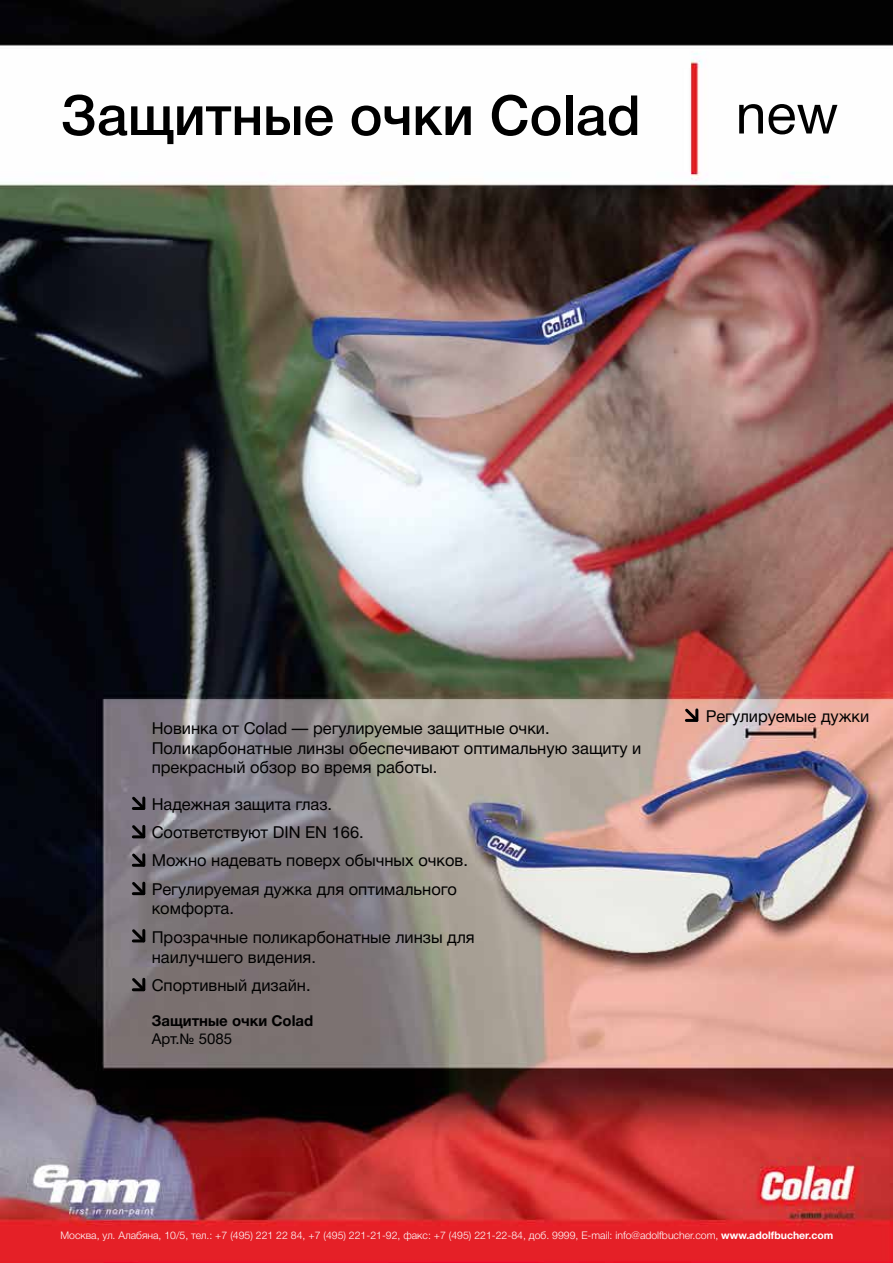
<style>
.page{position:relative;width:893px;height:1263px;background:#fff}
.page>*{position:absolute;margin:0;border:0;box-sizing:border-box;transform-origin:0 0}
.t1{font:500 55.5px "Helvetica Neue Cyr";color:#000}
.t2{font:55.5px "Helvetica Neue Cyr";color:#000}
.t3{font:16.5px/28.3px "Helvetica Neue Cyr";color:#000}
.t4{font:700 15px "Helvetica Neue Cyr";color:#000}
.t5{font:15px "Helvetica Neue Cyr";color:#000}
.t6{font:300 10.5px "Helvetica Neue Cyr";color:#fff}
.s1{font-weight:700}
</style>
<div class="page">
<img style="left:0;top:0;width:893px;height:1263px">
<svg style="left:129px;top:794px;width:19px;height:19px"></svg>
<svg style="left:682px;top:706px;width:19px;height:18px"></svg>
<svg style="left:129px;top:822px;width:19px;height:19px"></svg>
<svg style="left:129px;top:851px;width:19px;height:18px"></svg>
<svg style="left:129px;top:879px;width:19px;height:19px"></svg>
<svg style="left:129px;top:926px;width:19px;height:19px"></svg>
<svg style="left:129px;top:975px;width:19px;height:19px"></svg>
<h1 class="t1" style="left:61px;top:85px;width:581px">Защитные очки Colad</h1>
<h1 class="t2" style="left:736px;top:84px;width:104px">new</h1>
<p class="t3" style="left:152px;top:718px;width:491px;line-height:19.8px">Новинка от Colad — регулируемые защитные очки.<br>Поликарбонатные линзы обеспечивают оптимальную защиту и прекрасный обзор во время работы.</p>
<p class="t3" style="left:152px;top:790px;width:318px">Надежная защита глаз.<br>Соответствуют DIN EN 166.<br>Можно надевать поверх обычных очков.<br>Регулируемая дужка для оптимального</p>
<p class="t3" style="left:152px;top:895px;width:325px">комфорта.<br>Прозрачные поликарбонатные линзы для</p>
<p class="t3" style="left:152px;top:943px;width:166px">наилучшего видения.<br>Спортивный дизайн.</p>
<p class="t4" style="left:152px;top:1012px;width:163px">Защитные очки Colad</p>
<p class="t5" style="left:152px;top:1030px;width:82px">Арт.№ 5085</p>
<p class="t3" style="left:706px;top:702px;width:165px">Регулируемые дужки</p>
<p class="t6" style="left:61px;top:1229px;width:774px">Москва, ул. Алабяна, 10/5, тел.: +7 (495) 221 22 84, +7 (495) 221-21-92, факс: +7 (495) 221-22-84, доб. 9999, E-mail: info@adolfbucher.com, <span class="s1">www.adolfbucher.com</span></p>
</div>
